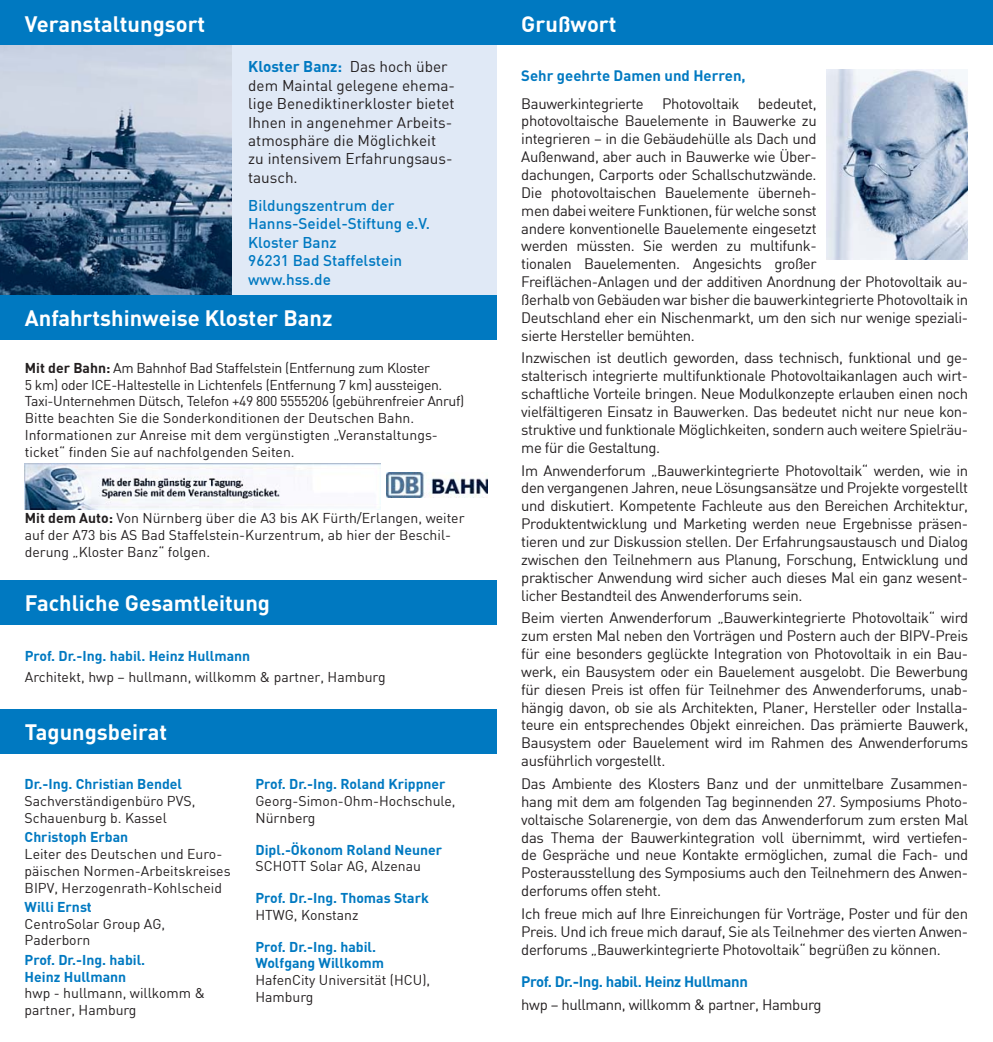
<style>
.page{position:relative;width:993px;height:1042px;background:#fff}
.page>*{position:absolute;margin:0;border:0;box-sizing:border-box;transform-origin:0 0}
.t1{font:700 21.88px "DIN";color:#fff}
.t2{font:15.4px/18.4px "DIN";color:#231f20}
.t3{font:500 15.4px/18.4px "DIN";color:#0079c1}
.t4{font:14.88px/17.8px "DIN";letter-spacing:-.025em;color:#231f20;text-align:justify}
.t5{font:700 14.88px "DIN";letter-spacing:-.025em;color:#0079c1}
.t6{font:700 14.88px "DIN";color:#0079c1}
.t7{font:14px/16.8px "DIN";color:#231f20}
.t8{font:14px/16.8px "DIN";letter-spacing:-.025em;color:#231f20}
.t9{font:700 14px/16.8px "DIN";color:#0079c1}
.s1{font-weight:700;color:#0079c1}
.s2{font-weight:700}
</style>
<div class="page">
<div style="left:0;top:40px;width:496px;height:278px;background:#e0e9f6"></div>
<div style="left:0;top:709px;width:496px;height:45px;background:#0079c1"></div>
<div style="left:496px;top:0;width:496px;height:45px;background:#0079c1"></div>
<img style="left:0;top:45px;width:231px;height:250px">
<div style="left:0;top:0;width:496px;height:45px;background:#0079c1"></div>
<div style="left:0;top:295px;width:496px;height:45px;background:#0079c1"></div>
<div style="left:0;top:580px;width:496px;height:45px;background:#0079c1"></div>
<img style="left:826px;top:69px;width:140px;height:190px">
<img style="left:25px;top:464px;width:355px;height:45px">
<img style="left:386px;top:472px;width:101px;height:26px">
<h1 class="t1" style="left:25px;top:9px;width:182px">Veranstaltungsort</h1>
<p class="t2" style="left:248px;top:57px;width:208px"><span class="s1">Kloster Banz:</span> Das hoch über dem Maintal gelegene ehema&shy;lige Benediktinerkloster bietet<br>Ihnen in angenehmer Arbeits&shy;atmosphäre die Möglichkeit zu intensivem Erfahrungsaus&shy;tausch.</p>
<p class="t3" style="left:248px;top:196px;width:183px">Bildungszentrum der<br>Hanns-Seidel-Stiftung e.V.<br>Kloster Banz<br>96231 Bad Staffelstein www.hss.de</p>
<h1 class="t1" style="left:25px;top:303px;width:309px">Anfahrtshinweise Kloster Banz</h1>
<p class="t8" style="left:25px;top:359px;width:441px"><span class="s2">Mit der Bahn:</span> Am Bahnhof Bad Staffelstein (Entfernung zum Kloster<br>5 km) oder ICE-Haltestelle in Lichtenfels (Entfernung 7 km) aussteigen.<br>Taxi-Unternehmen Dütsch, Telefon +49 800 5555206 (gebührenfreier Anruf)<br>Bitte beachten Sie die Sonderkonditionen der Deutschen Bahn.<br>Informationen zur Anreise mit dem vergünstigten „Veranstaltungs&shy;ticket“ finden Sie auf nachfolgenden Seiten.</p>
<p class="t7" style="left:25px;top:509px;width:441px"><span class="s2">Mit dem Auto:</span> Von Nürnberg über die A3 bis AK Fürth/Erlangen, weiter auf der A73 bis AS Bad Staffelstein-Kurzentrum, ab hier der Beschil&shy;derung „Kloster Banz“ folgen.</p>
<h1 class="t1" style="left:25px;top:588px;width:247px">Fachliche Gesamtleitung</h1>
<p class="t9" style="left:25px;top:646px;width:227px">Prof. Dr.-Ing. habil. Heinz Hullmann</p>
<p class="t7" style="left:25px;top:669px;width:362px">Architekt, hwp – hullmann, willkomm &amp; partner, Hamburg</p>
<h1 class="t1" style="left:25px;top:717px;width:144px">Tagungsbeirat</h1>
<p class="t9" style="left:25px;top:775px;width:159px">Dr.-Ing. Christian Bendel</p>
<p class="t7" style="left:25px;top:792px;width:172px">Sachverständigenbüro PVS,<br>Schauenburg b. Kassel</p>
<p class="t9" style="left:25px;top:828px;width:105px">Christoph Erban</p>
<p class="t7" style="left:25px;top:845px;width:207px">Leiter des Deutschen und Euro&shy;päischen Normen-Arbeitskreises<br>BIPV, Herzogenrath-Kohlscheid</p>
<p class="t9" style="left:25px;top:898px;width:69px">Willi Ernst</p>
<p class="t7" style="left:25px;top:915px;width:142px">CentroSolar Group AG,<br>Paderborn</p>
<p class="t9" style="left:25px;top:950px;width:122px">Prof. Dr.-Ing. habil.<br>Heinz Hullmann</p>
<p class="t7" style="left:25px;top:984px;width:182px">hwp - hullmann, willkomm &amp; partner, Hamburg</p>
<p class="t9" style="left:255px;top:775px;width:192px">Prof. Dr.-Ing. Roland Krippner</p>
<p class="t7" style="left:255px;top:792px;width:201px">Georg-Simon-Ohm-Hochschule,<br>Nürnberg</p>
<p class="t9" style="left:255px;top:840px;width:188px">Dipl.-Ökonom Roland Neuner</p>
<p class="t7" style="left:255px;top:857px;width:167px">SCHOTT Solar AG, Alzenau</p>
<p class="t9" style="left:255px;top:889px;width:175px">Prof. Dr.-Ing. Thomas Stark</p>
<p class="t7" style="left:255px;top:906px;width:104px">HTWG, Konstanz</p>
<p class="t9" style="left:255px;top:937px;width:130px">Prof. Dr.-Ing. habil.<br>Wolfgang Willkomm</p>
<p class="t7" style="left:255px;top:971px;width:176px">HafenCity Universität (HCU),<br>Hamburg</p>
<h1 class="t1" style="left:521px;top:9px;width:97px">Grußwort</h1>
<p class="t6" style="left:521px;top:66px;width:226px">Sehr geehrte Damen und Herren,</p>
<p class="t4" style="left:521px;top:94px;width:448px;text-align:left">Bauwerkintegrierte Photovoltaik bedeutet,<br>photovoltaische Bauelemente in Bauwerke zu<br>integrieren – in die Gebäudehülle als Dach und<br>Außenwand, aber auch in Bauwerke wie Über-<br>dachungen, Carports oder Schallschutzwände.<br>Die photovoltaischen Bauelemente überneh-<br>men dabei weitere Funktionen, für welche sonst<br>andere konventionelle Bauelemente eingesetzt<br>werden müssten. Sie werden zu multifunk-<br>tionalen Bauelementen. Angesichts großer<br>Freiflächen-Anlagen und der additiven Anordnung der Photovoltaik au&shy;ßerhalb von Gebäuden war bisher die bauwerkintegrierte Photovoltaik in Deutschland eher ein Nischenmarkt, um den sich nur wenige speziali&shy;sierte Hersteller bemühten.</p>
<p class="t4" style="left:521px;top:349px;width:448px">Inzwischen ist deutlich geworden, dass technisch, funktional und ge&shy;stalterisch integrierte multifunktionale Photovoltaikanlagen auch wirt&shy;schaftliche Vorteile bringen. Neue Modulkonzepte erlauben einen noch vielfältigeren Einsatz in Bauwerken. Das bedeutet nicht nur neue kon&shy;struktive und funktionale Möglichkeiten, sondern auch weitere Spielräu&shy;me für die Gestaltung.</p>
<p class="t4" style="left:521px;top:461px;width:448px">Im Anwenderforum „Bauwerkintegrierte Photovoltaik“ werden, wie in den vergangenen Jahren, neue Lösungsansätze und Projekte vorgestellt und diskutiert. Kompetente Fachleute aus den Bereichen Architektur, Produktentwicklung und Marketing werden neue Ergebnisse präsen&shy;tieren und zur Diskussion stellen. Der Erfahrungsaustausch und Dialog zwischen den Teilnehmern aus Planung, Forschung, Entwicklung und praktischer Anwendung wird sicher auch dieses Mal ein ganz wesent&shy;licher Bestandteil des Anwenderforums sein.</p>
<p class="t4" style="left:521px;top:609px;width:448px">Beim vierten Anwenderforum „Bauwerkintegrierte Photovoltaik“ wird zum ersten Mal neben den Vorträgen und Postern auch der BIPV-Preis für eine besonders geglückte Integration von Photovoltaik in ein Bau&shy;werk, ein Bausystem oder ein Bauelement ausgelobt. Die Bewerbung für diesen Preis ist offen für Teilnehmer des Anwenderforums, unab&shy;hängig davon, ob sie als Architekten, Planer, Hersteller oder Installa&shy;teure ein entsprechendes Objekt einreichen. Das prämierte Bauwerk, Bausystem oder Bauelement wird im Rahmen des Anwenderforums ausführlich vorgestellt.</p>
<p class="t4" style="left:521px;top:774px;width:448px">Das Ambiente des Klosters Banz und der unmittelbare Zusammen&shy;hang mit dem am folgenden Tag beginnenden 27. Symposiums Photo&shy;voltaische Solarenergie, von dem das Anwenderforum zum ersten Mal das Thema der Bauwerkintegration voll übernimmt, wird vertiefen&shy;de Gespräche und neue Kontakte ermöglichen, zumal die Fach- und Posterausstellung des Symposiums auch den Teilnehmern des Anwen&shy;derforums offen steht.</p>
<p class="t4" style="left:521px;top:904px;width:448px">Ich freue mich auf Ihre Einreichungen für Vorträge, Poster und für den Preis. Und ich freue mich darauf, Sie als Teilnehmer des vierten Anwen&shy;derforums „Bauwerkintegrierte Photovoltaik“ begrüßen zu können.</p>
<p class="t5" style="left:521px;top:972px;width:228px">Prof. Dr.-Ing. habil. Heinz Hullmann</p>
<p class="t4" style="left:521px;top:995px;width:301px">hwp – hullmann, willkomm &amp; partner, Hamburg</p>
</div>
